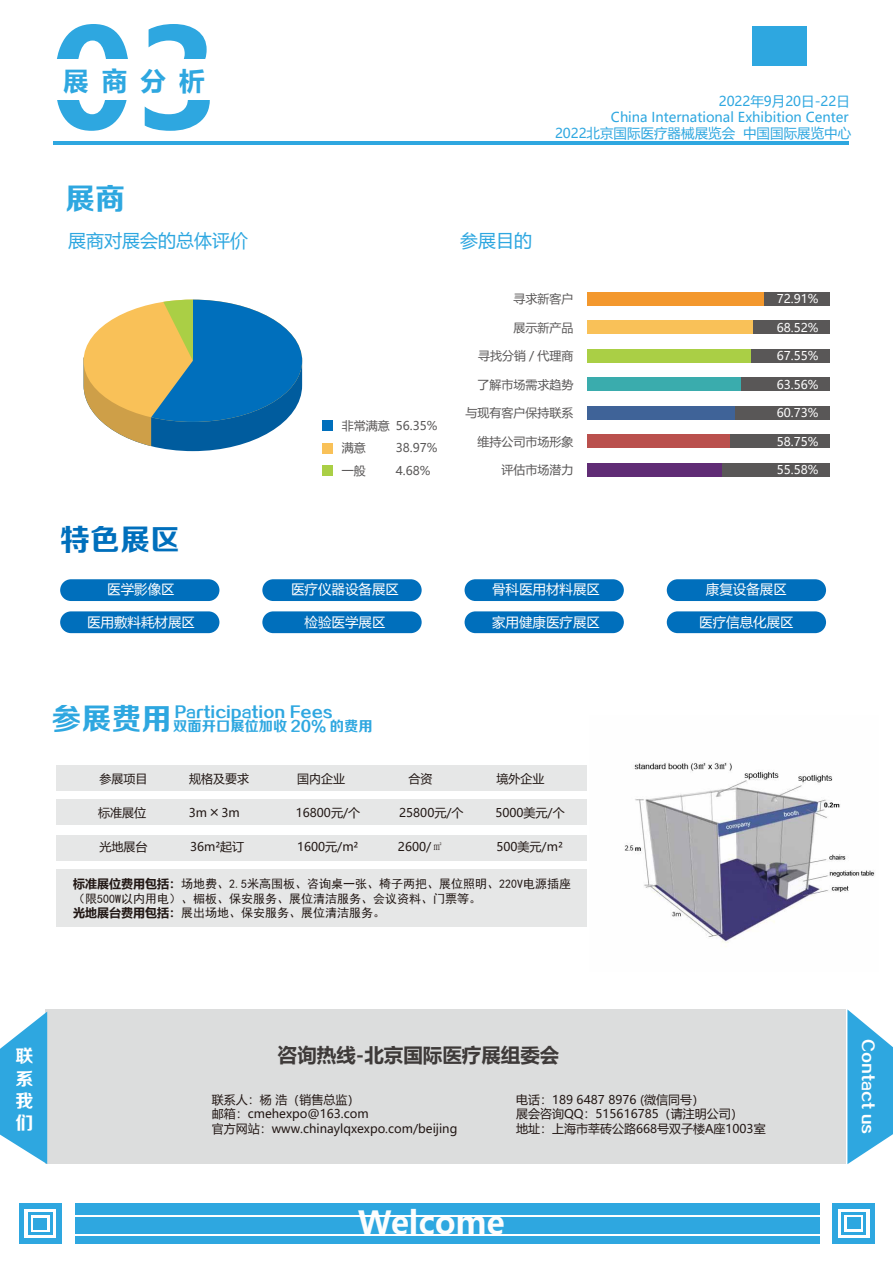
<style>
.page{position:relative;width:893px;height:1263px;background:#fff}
.page>*{position:absolute;margin:0;border:0;box-sizing:border-box;transform-origin:0 0}
.t1{font:700 136.5px "Microsoft Ya Hei";color:#2ea7e0}
.t2{font:700 31.5px "Microsoft Ya Hei";color:#fdfdfd}
.t3{font:30px "FZZCHJW GB1 0";color:#2ea7e0}
.t4{font:30px "FZZCHJW GB1 0";color:#006fbc}
.t5{font:700 25.5px "Microsoft Ya Hei";color:#2ea7e0}
.t6{font:700 19.5px "Microsoft Ya Hei";color:#3e3a39}
.t7{font:18px "Microsoft Ya Hei";color:#2ea7e0}
.t8{font:18px/22.4px "FZZCHJW GB1 0";color:#fff;text-align:justify}
.t9{font:15px "FZZCHJW GB1 0";color:#2ea7e0}
.t10{font:15px "FZZCHJW GB1 0";color:#fff}
.t11{font:14.25px "FZZCHJW GB1 0";color:#2ea7e0}
.t12{font:13.5px/16.2px "Microsoft Ya Hei";color:#2ea7e0;text-align:right}
.t13{font:13.5px "Microsoft Ya Hei";color:#fff}
.t14{font:12px/14.4px "Microsoft Ya Hei";color:#221714}
.t15{font:12px/14.4px "Sim Hei";color:#221815}
.t16{font:12px "Microsoft Ya Hei";color:#221815}
.t17{font:12px/22.5px "Microsoft Ya Hei";color:#595757}
.t18{font:12px "Microsoft Ya Hei";color:#fff}
.s1{font-family:"Adobe Song Std";font-weight:300}
.s2{font-family:"Microsoft Ya Hei";font-weight:700}
</style>
<div class="page">
<div style="left:46px;top:1009px;width:800px;height:155px;background:#dcdddd"></div>
<div style="left:60px;top:579px;width:159px;height:22px;background:#006fbc;border-radius:11px"></div>
<div style="left:262px;top:579px;width:160px;height:22px;background:#006fbc;border-radius:11px"></div>
<div style="left:465px;top:579px;width:159px;height:22px;background:#006fbc;border-radius:11px"></div>
<div style="left:667px;top:579px;width:159px;height:22px;background:#006fbc;border-radius:11px"></div>
<div style="left:60px;top:611px;width:159px;height:22px;background:#006fbc;border-radius:11px"></div>
<div style="left:262px;top:611px;width:160px;height:22px;background:#006fbc;border-radius:11px"></div>
<div style="left:465px;top:611px;width:159px;height:22px;background:#006fbc;border-radius:11px"></div>
<div style="left:667px;top:611px;width:159px;height:22px;background:#006fbc;border-radius:11px"></div>
<svg style="left:84px;top:300px;width:218px;height:151px"></svg>
<div style="left:587px;top:292px;width:242px;height:13px;background:#595757"></div>
<div style="left:587px;top:292px;width:177px;height:13px;background:#f3982d"></div>
<div style="left:587px;top:320px;width:242px;height:14px;background:#595757"></div>
<div style="left:587px;top:320px;width:166px;height:14px;background:#f9c158"></div>
<div style="left:587px;top:349px;width:242px;height:13px;background:#595757"></div>
<div style="left:587px;top:349px;width:164px;height:13px;background:#aacf45"></div>
<div style="left:587px;top:377px;width:242px;height:14px;background:#595757"></div>
<div style="left:587px;top:377px;width:154px;height:14px;background:#3aacad"></div>
<div style="left:587px;top:406px;width:242px;height:13px;background:#595757"></div>
<div style="left:587px;top:406px;width:147px;height:13px;background:#3f6398"></div>
<div style="left:587px;top:434px;width:242px;height:14px;background:#595757"></div>
<div style="left:587px;top:434px;width:142px;height:14px;background:#ba504d"></div>
<div style="left:587px;top:463px;width:242px;height:13px;background:#595757"></div>
<div style="left:587px;top:463px;width:135px;height:13px;background:#602c75"></div>
<div style="left:322px;top:420px;width:11px;height:11px;background:#006fbc"></div>
<div style="left:322px;top:443px;width:11px;height:10px;background:#f9c158"></div>
<div style="left:322px;top:465px;width:11px;height:11px;background:#aacf45"></div>
<div style="left:57px;top:765px;width:530px;height:26px;background:#e6e7e7"></div>
<div style="left:57px;top:799px;width:530px;height:26px;background:#e6e7e7"></div>
<div style="left:57px;top:869px;width:530px;height:57px;background:#e6e7e7"></div>
<hr style="left:54px;top:142px;width:795px;height:3px;background:#2ea7e0">
<div style="left:19px;top:1204px;width:42px;height:40px;background:#2ea7e0"></div>
<div style="left:24px;top:1209px;width:32px;height:29px;background:#fff"></div>
<div style="left:28px;top:1212px;width:24px;height:23px;background:#2ea7e0"></div>
<div style="left:31px;top:1215px;width:19px;height:17px;background:#fff"></div>
<div style="left:33px;top:1218px;width:14px;height:12px;background:#2ea7e0"></div>
<div style="left:75px;top:1204px;width:745px;height:40px;background:#2ea7e0"></div>
<hr style="left:72px;top:1215px;width:748px;height:1px;background:#fff">
<hr style="left:75px;top:1234px;width:745px;height:2px;background:#fff">
<div style="left:833px;top:1203px;width:42px;height:41px;background:#2ea7e0"></div>
<svg style="left:838px;top:1209px;width:31px;height:29px"></svg>
<svg style="left:842px;top:1212px;width:24px;height:22px"></svg>
<div style="left:845px;top:1215px;width:18px;height:16px;background:#fff"></div>
<div style="left:847px;top:1217px;width:14px;height:12px;background:#2ea7e0"></div>
<div style="left:753px;top:26px;width:54px;height:40px;background:#2ea7e0"></div>
<div style="left:57px;top:835px;width:530px;height:25px;background:#e6e7e7"></div>
<svg style="left:0;top:1011px;width:47px;height:153px"></svg>
<svg style="left:847px;top:1009px;width:46px;height:155px"></svg>
<img style="left:624px;top:762px;width:251px;height:185px">
<h1 class="t1" style="left:50px;top:-15px;width:170px">03</h1>
<h3 class="t5" style="left:63px;top:63px;width:143px">展商分析</h3>
<h3 class="t3" style="left:65px;top:182px;width:61px">展商</h3>
<h3 class="t7" style="left:68px;top:228px;width:181px">展商对展会的总体评价</h3>
<h3 class="t7" style="left:460px;top:228px;width:73px">参展目的</h3>
<p class="t12" style="left:555px;top:92px;width:298px">2022年9月20日-22日<br>China International Exhibition Center<br>2022北京国际医疗器械展览会 中国国际展览中心</p>
<h3 class="t4" style="left:60px;top:523px;width:121px">特色展区</h3>
<p class="t13" style="left:107px;top:580px;width:69px">医学影像区</p>
<p class="t13" style="left:87px;top:613px;width:109px">医用敷料耗材展区</p>
<p class="t17" style="left:342px;top:414px;width:97px">非常满意 56.35%满意</p>
<p class="t17" style="left:396px;top:436px;width:43px">38.97%</p>
<p class="t17" style="left:342px;top:459px;width:25px">一般</p>
<p class="t17" style="left:396px;top:459px;width:36px">4.68%</p>
<p class="t17" style="left:513px;top:287px;width:61px">寻求新客户</p>
<p class="t17" style="left:513px;top:316px;width:61px">展示新产品</p>
<p class="t17" style="left:478px;top:344px;width:97px">寻找分销 / 代理商</p>
<p class="t17" style="left:477px;top:373px;width:97px">了解市场需求趋势</p>
<p class="t17" style="left:465px;top:401px;width:109px">与现有客户保持联系</p>
<p class="t17" style="left:477px;top:430px;width:97px">维持公司市场形象</p>
<p class="t17" style="left:501px;top:458px;width:73px">评估市场潜力</p>
<p class="t13" style="left:291px;top:580px;width:109px">医疗仪器设备展区</p>
<p class="t13" style="left:305px;top:613px;width:82px">检验医学展区</p>
<p class="t13" style="left:492px;top:580px;width:109px">骨科医用材料展区</p>
<p class="t13" style="left:492px;top:613px;width:109px">家用健康医疗展区</p>
<h3 class="t3" style="left:51px;top:702px;width:122px">参展费用</h3>
<p class="t9" style="left:175px;top:704px;width:160px">Participation Fees</p>
<p class="t11" style="left:173px;top:719px;width:201px">双面开口展位加收 20% 的费用</p>
<p class="t16" style="left:100px;top:770px;width:49px">参展项目</p>
<p class="t16" style="left:189px;top:770px;width:61px">规格及要求</p>
<p class="t16" style="left:297px;top:770px;width:49px">国内企业</p>
<p class="t16" style="left:409px;top:770px;width:25px">合资</p>
<p class="t16" style="left:497px;top:770px;width:49px">境外企业</p>
<p class="t16" style="left:98px;top:804px;width:49px">标准展位</p>
<p class="t16" style="left:189px;top:804px;width:52px">3m ╳ 3m</p>
<p class="t16" style="left:296px;top:804px;width:66px">16800元/个</p>
<p class="t16" style="left:399px;top:804px;width:66px">25800元/个</p>
<p class="t16" style="left:495px;top:804px;width:71px">5000美元/个</p>
<p class="t16" style="left:100px;top:838px;width:49px">光地展台</p>
<p class="t16" style="left:190px;top:838px;width:56px">36m²起订</p>
<p class="t16" style="left:297px;top:838px;width:63px">1600元/m²</p>
<p class="t16" style="left:398px;top:838px;width:47px">2600/<span class="s1">㎡</span></p>
<p class="t16" style="left:497px;top:838px;width:68px">500美元/m²</p>
<p class="t15" style="left:73px;top:877px;width:500px"><span class="s2">标准展位费用包括：</span>场地费、2.5米高围板、咨询桌一张、椅子两把、展位照明、220V电源插座（限500W以内用电）、楣板、保安服务、展位清洁服务、会议资料、门票等。<br><span class="s2">光地展台费用包括：</span>展出场地、保安服务、展位清洁服务。</p>
<p class="t18" style="left:777px;top:290px;width:43px">72.91%</p>
<p class="t18" style="left:777px;top:319px;width:43px">68.52%</p>
<p class="t18" style="left:777px;top:348px;width:43px">67.55%</p>
<p class="t18" style="left:777px;top:376px;width:43px">63.56%</p>
<p class="t18" style="left:777px;top:405px;width:43px">60.73%</p>
<p class="t18" style="left:777px;top:433px;width:43px">58.75%</p>
<p class="t18" style="left:777px;top:462px;width:43px">55.58%</p>
<p class="t13" style="left:706px;top:580px;width:82px">康复设备展区</p>
<p class="t13" style="left:699px;top:613px;width:96px">医疗信息化展区</p>
<h3 class="t8" style="left:15px;top:1046px;width:19px">联系我们</h3>
<p class="t10" style="left:876px;top:1039px;width:96px;rotate:90deg">Contact us</p>
<h3 class="t6" style="left:278px;top:1041px;width:283px">咨询热线-北京国际医疗展组委会</h3>
<p class="t14" style="left:212px;top:1092px;width:247px">联系人：杨 浩（销售总监）<br>邮箱：cmehexpo@163.com<br>官方网站：www.chinaylqxexpo.com/beijing</p>
<p class="t14" style="left:516px;top:1092px;width:251px">电话：189 6487 8976 (微信同号）<br>展会咨询QQ：515616785（请注明公司）<br>地址：上海市莘砖公路668号双子楼A座1003室</p>
<h2 class="t2" style="left:358px;top:1201px;width:148px">Welcome</h2>
</div>
